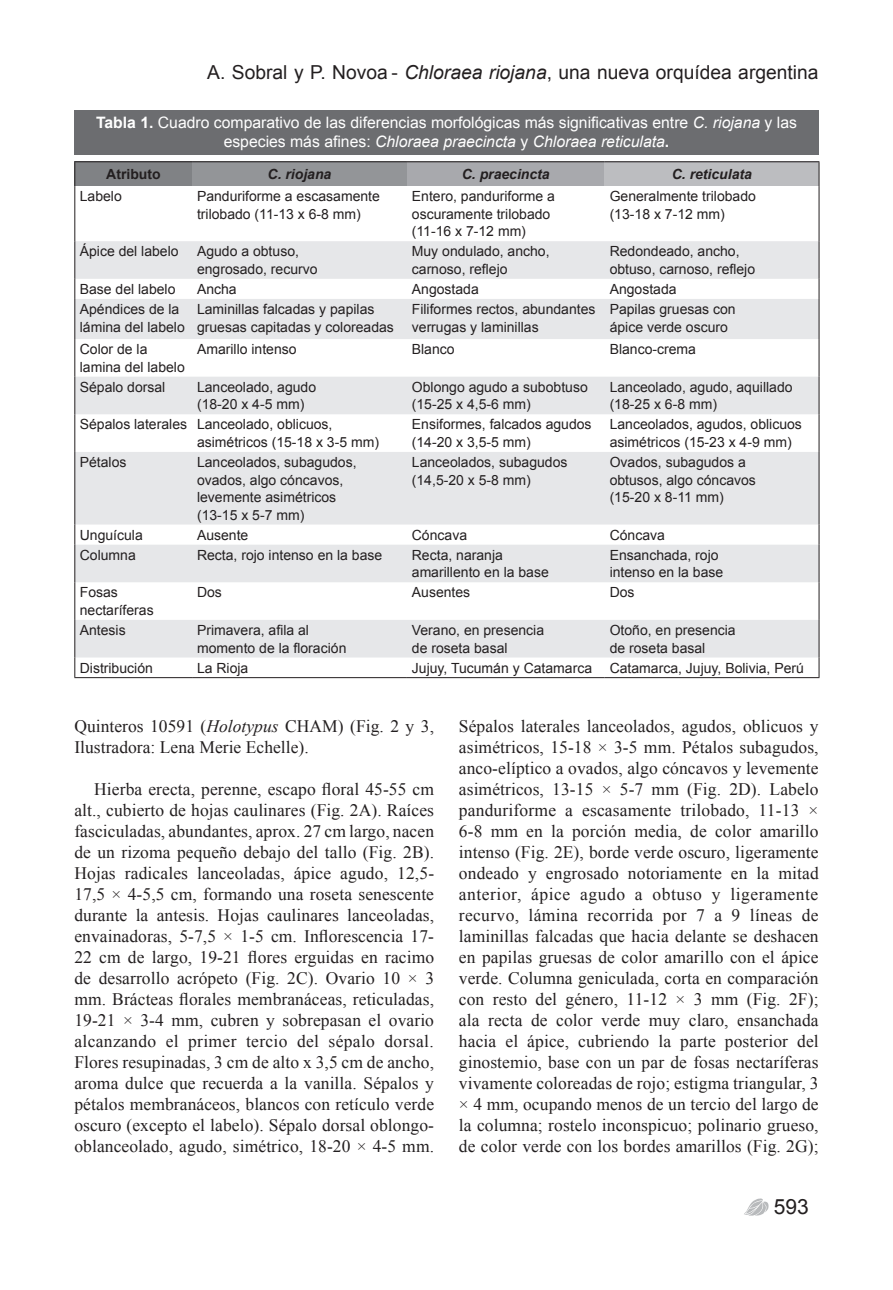
<style>
.page{position:relative;width:893px;height:1290px;background:#fff}
.page>*{position:absolute;margin:0;border:0;box-sizing:border-box;transform-origin:0 0}
.t1{font:21px "Arial";color:#231f20}
.t2{font:19.25px "Arial";color:#231f20}
.t3{font:17.5px/21px "Times New Roman";letter-spacing:.005em;color:#231f20;text-align:justify}
.t4{font:15.75px/18.9px "Arial";color:#fff;text-align:center}
.t5{font:14px/17.5px "Arial";color:#231f20}
.t6{font:italic 700 14px "Arial";color:#231f20}
.t7{font:700 14px "Arial";color:#231f20}
.s1{font-style:italic}
.s2{font-weight:700}
</style>
<div class="page">
<svg style="left:744px;top:1198px;width:24px;height:17px"></svg>
<div style="left:74px;top:110px;width:745px;height:44px;background:#6c6d70"></div>
<div style="left:75px;top:162px;width:117px;height:24px;background:#808285"></div>
<div style="left:192px;top:162px;width:215px;height:24px;background:#939598"></div>
<div style="left:407px;top:162px;width:198px;height:24px;background:#a8a9ad"></div>
<div style="left:605px;top:162px;width:214px;height:24px;background:#bcbdc0"></div>
<svg style="left:75px;top:241px;width:744px;height:416px;fill:#e6e7e9"></svg>
<hr style="left:74px;top:161px;width:118px;height:1px;background:#231f20">
<svg style="left:74px;top:162px;width:1px;height:24px"></svg>
<hr style="left:192px;top:161px;width:215px;height:1px;background:#231f20">
<hr style="left:407px;top:161px;width:198px;height:1px;background:#231f20">
<hr style="left:605px;top:161px;width:214px;height:1px;background:#231f20">
<svg style="left:819px;top:162px;width:1px;height:24px"></svg>
<hr style="left:74px;top:186px;width:1px;height:55px;background:#231f20">
<hr style="left:819px;top:186px;width:1px;height:55px;background:#231f20">
<hr style="left:74px;top:241px;width:1px;height:38px;background:#231f20">
<hr style="left:819px;top:241px;width:1px;height:38px;background:#231f20">
<svg style="left:74px;top:279px;width:1px;height:20px"></svg>
<svg style="left:819px;top:279px;width:1px;height:20px"></svg>
<hr style="left:74px;top:299px;width:1px;height:40px;background:#231f20">
<hr style="left:819px;top:299px;width:1px;height:40px;background:#231f20">
<hr style="left:74px;top:339px;width:1px;height:38px;background:#231f20">
<hr style="left:819px;top:339px;width:1px;height:38px;background:#231f20">
<hr style="left:74px;top:377px;width:1px;height:37px;background:#231f20">
<hr style="left:819px;top:377px;width:1px;height:37px;background:#231f20">
<hr style="left:74px;top:414px;width:1px;height:38px;background:#231f20">
<hr style="left:819px;top:414px;width:1px;height:38px;background:#231f20">
<hr style="left:74px;top:452px;width:1px;height:72px;background:#231f20">
<hr style="left:819px;top:452px;width:1px;height:72px;background:#231f20">
<svg style="left:74px;top:524px;width:1px;height:21px"></svg>
<svg style="left:819px;top:524px;width:1px;height:21px"></svg>
<hr style="left:74px;top:545px;width:1px;height:37px;background:#231f20">
<hr style="left:819px;top:545px;width:1px;height:37px;background:#231f20">
<hr style="left:74px;top:582px;width:1px;height:38px;background:#231f20">
<hr style="left:819px;top:582px;width:1px;height:38px;background:#231f20">
<hr style="left:74px;top:620px;width:1px;height:37px;background:#231f20">
<hr style="left:819px;top:620px;width:1px;height:37px;background:#231f20">
<svg style="left:74px;top:657px;width:1px;height:20px"></svg>
<svg style="left:819px;top:657px;width:1px;height:20px"></svg>
<hr style="left:74px;top:677px;width:118px;height:1px;background:#231f20">
<hr style="left:192px;top:677px;width:215px;height:1px;background:#231f20">
<hr style="left:407px;top:677px;width:198px;height:1px;background:#231f20">
<hr style="left:605px;top:677px;width:214px;height:1px;background:#231f20">
<p class="t2" style="left:207px;top:59px;width:613px">A. Sobral y P. Novoa - <span class="s1">Chloraea riojana</span>, una nueva orquídea argentina</p>
<p class="t4" style="left:96px;top:113px;width:702px"><span class="s2">Tabla 1.</span> Cuadro comparativo de las diferencias morfológicas más significativas entre <span class="s1">C. riojana</span> y las especies más afines: <span class="s1">Chloraea praecincta</span> y <span class="s1">Chloraea reticulata</span><span class="s2">.</span></p>
<p class="t7" style="left:106px;top:165px;width:56px">Atributo</p>
<p class="t6" style="left:268px;top:165px;width:65px">C. riojana</p>
<p class="t6" style="left:462px;top:165px;width:89px">C. praecincta</p>
<p class="t6" style="left:672px;top:165px;width:82px">C. reticulata</p>
<p class="t5" style="left:80px;top:188px;width:44px">Labelo</p>
<p class="t5" style="left:197px;top:188px;width:184px">Panduriforme a escasamente trilobado (11-13 x 6-8 mm)</p>
<p class="t5" style="left:412px;top:188px;width:145px">Entero, panduriforme a oscuramente trilobado (11-16 x 7-12 mm)</p>
<p class="t5" style="left:610px;top:188px;width:148px">Generalmente trilobado (13-18 x 7-12 mm)</p>
<p class="t5" style="left:80px;top:243px;width:100px">Ápice del labelo</p>
<p class="t5" style="left:197px;top:243px;width:122px">Agudo a obtuso, engrosado, recurvo</p>
<p class="t5" style="left:412px;top:243px;width:139px">Muy ondulado, ancho, carnoso, reflejo</p>
<p class="t5" style="left:610px;top:243px;width:147px">Redondeado, ancho, obtuso, carnoso, reflejo</p>
<p class="t5" style="left:80px;top:280px;width:97px">Base del labelo</p>
<p class="t5" style="left:197px;top:280px;width:41px">Ancha</p>
<p class="t5" style="left:412px;top:280px;width:68px">Angostada</p>
<p class="t5" style="left:610px;top:280px;width:68px">Angostada</p>
<p class="t5" style="left:80px;top:301px;width:107px">Apéndices de la lámina del labelo</p>
<p class="t5" style="left:197px;top:301px;width:198px">Laminillas falcadas y papilas gruesas capitadas y coloreadas</p>
<p class="t5" style="left:412px;top:301px;width:185px">Filiformes rectos, abundantes verrugas y laminillas</p>
<p class="t5" style="left:610px;top:301px;width:128px">Papilas gruesas con ápice verde oscuro</p>
<p class="t5" style="left:80px;top:341px;width:107px">Color de la lamina del labelo</p>
<p class="t5" style="left:197px;top:341px;width:101px">Amarillo intenso</p>
<p class="t5" style="left:412px;top:341px;width:44px">Blanco</p>
<p class="t5" style="left:610px;top:341px;width:88px">Blanco-crema</p>
<p class="t5" style="left:80px;top:378px;width:87px">Sépalo dorsal</p>
<p class="t5" style="left:197px;top:378px;width:121px">Lanceolado, agudo (18-20 x 4-5 mm)</p>
<p class="t5" style="left:412px;top:378px;width:177px">Oblongo agudo a subobtuso (15-25 x 4,5-6 mm)</p>
<p class="t5" style="left:610px;top:378px;width:184px">Lanceolado, agudo, aquillado (18-25 x 6-8 mm)</p>
<p class="t5" style="left:197px;top:416px;width:184px;text-indent:-117px">Sépalos laterales Lanceolado, oblicuos, asimétricos (15-18 x 3-5 mm)</p>
<p class="t5" style="left:412px;top:416px;width:181px">Ensiformes, falcados agudos (14-20 x 3,5-5 mm)</p>
<p class="t5" style="left:610px;top:416px;width:194px">Lanceolados, agudos, oblicuos asimétricos (15-23 x 4-9 mm)</p>
<p class="t5" style="left:80px;top:454px;width:48px">Pétalos</p>
<p class="t5" style="left:197px;top:454px;width:161px">Lanceolados, subagudos, ovados, algo cóncavos, levemente asimétricos (13-15 x 5-7 mm)</p>
<p class="t5" style="left:412px;top:454px;width:157px">Lanceolados, subagudos (14,5-20 x 5-8 mm)</p>
<p class="t5" style="left:610px;top:454px;width:148px">Ovados, subagudos a obtusos, algo cóncavos (15-20 x 8-11 mm)</p>
<p class="t5" style="left:80px;top:526px;width:65px">Unguícula</p>
<p class="t5" style="left:197px;top:526px;width:53px">Ausente</p>
<p class="t5" style="left:412px;top:526px;width:57px">Cóncava</p>
<p class="t5" style="left:610px;top:526px;width:57px">Cóncava</p>
<p class="t5" style="left:80px;top:546px;width:58px">Columna</p>
<p class="t5" style="left:197px;top:546px;width:187px">Recta, rojo intenso en la base</p>
<p class="t5" style="left:412px;top:546px;width:138px">Recta, naranja amarillento en la base</p>
<p class="t5" style="left:610px;top:546px;width:115px">Ensanchada, rojo intenso en la base</p>
<p class="t5" style="left:80px;top:584px;width:75px">Fosas nectaríferas</p>
<p class="t5" style="left:197px;top:584px;width:26px">Dos</p>
<p class="t5" style="left:412px;top:584px;width:60px">Ausentes</p>
<p class="t5" style="left:610px;top:584px;width:26px">Dos</p>
<p class="t5" style="left:80px;top:621px;width:47px">Antesis</p>
<p class="t5" style="left:197px;top:621px;width:151px">Primavera, afila al momento de la floración</p>
<p class="t5" style="left:412px;top:621px;width:134px">Verano, en presencia de roseta basal</p>
<p class="t5" style="left:610px;top:621px;width:128px">Otoño, en presencia de roseta basal</p>
<p class="t5" style="left:80px;top:659px;width:75px">Distribución</p>
<p class="t5" style="left:197px;top:659px;width:53px">La Rioja</p>
<p class="t5" style="left:412px;top:659px;width:182px">Jujuy, Tucumán y Catamarca</p>
<p class="t5" style="left:610px;top:659px;width:196px">Catamarca, Jujuy, Bolivia, Perú</p>
<p class="t3" style="left:74px;top:715px;width:361px">Quinteros 10591 (<span class="s1">Holotypus</span> CHAM) (Fig. 2 y 3,<br>Ilustradora: Lena Merie Echelle).</p>
<p class="t3" style="left:74px;top:778px;width:361px;text-indent:20px">Hierba erecta, perenne, escapo floral 45-55 cm alt., cubierto de hojas caulinares (Fig. 2A). Raíces fasciculadas, abundantes, aprox. 27 cm largo, nacen de un rizoma pequeño debajo del tallo (Fig. 2B).<br>Hojas radicales lanceoladas, ápice agudo, 12,5- 17,5 × 4-5,5 cm, formando una roseta senescente durante la antesis. Hojas caulinares lanceoladas, envainadoras, 5-7,5 × 1-5 cm. Inflorescencia 17- 22 cm de largo, 19-21 flores erguidas en racimo de desarrollo acrópeto (Fig. 2C). Ovario 10 × 3 mm. Brácteas florales membranáceas, reticuladas, 19-21 × 3-4 mm, cubren y sobrepasan el ovario alcanzando el primer tercio del sépalo dorsal.<br>Flores resupinadas, 3 cm de alto x 3,5 cm de ancho, aroma dulce que recuerda a la vanilla. Sépalos y pétalos membranáceos, blancos con retículo verde oscuro (excepto el labelo). Sépalo dorsal oblongo&shy;oblanceolado, agudo, simétrico, 18-20 × 4-5 mm.</p>
<p class="t3" style="left:459px;top:715px;width:361px">Sépalos laterales lanceolados, agudos, oblicuos y asimétricos, 15-18 × 3-5 mm. Pétalos subagudos, anco-elíptico a ovados, algo cóncavos y levemente asimétricos, 13-15 × 5-7 mm (Fig. 2D). Labelo panduriforme a escasamente trilobado, 11-13 × 6-8 mm en la porción media, de color amarillo intenso (Fig. 2E), borde verde oscuro, ligeramente ondeado y engrosado notoriamente en la mitad anterior, ápice agudo a obtuso y ligeramente recurvo, lámina recorrida por 7 a 9 líneas de laminillas falcadas que hacia delante se deshacen en papilas gruesas de color amarillo con el ápice verde. Columna geniculada, corta en comparación con resto del género, 11-12 × 3 mm (Fig. 2F); ala recta de color verde muy claro, ensanchada hacia el ápice, cubriendo la parte posterior del ginostemio, base con un par de fosas nectaríferas vivamente coloreadas de rojo; estigma triangular, 3 × 4 mm, ocupando menos de un tercio del largo de la columna; rostelo inconspicuo; polinario grueso, de color verde con los bordes amarillos (Fig. 2G);</p>
<p class="t1" style="left:774px;top:1192px;width:37px">593</p>
</div>
